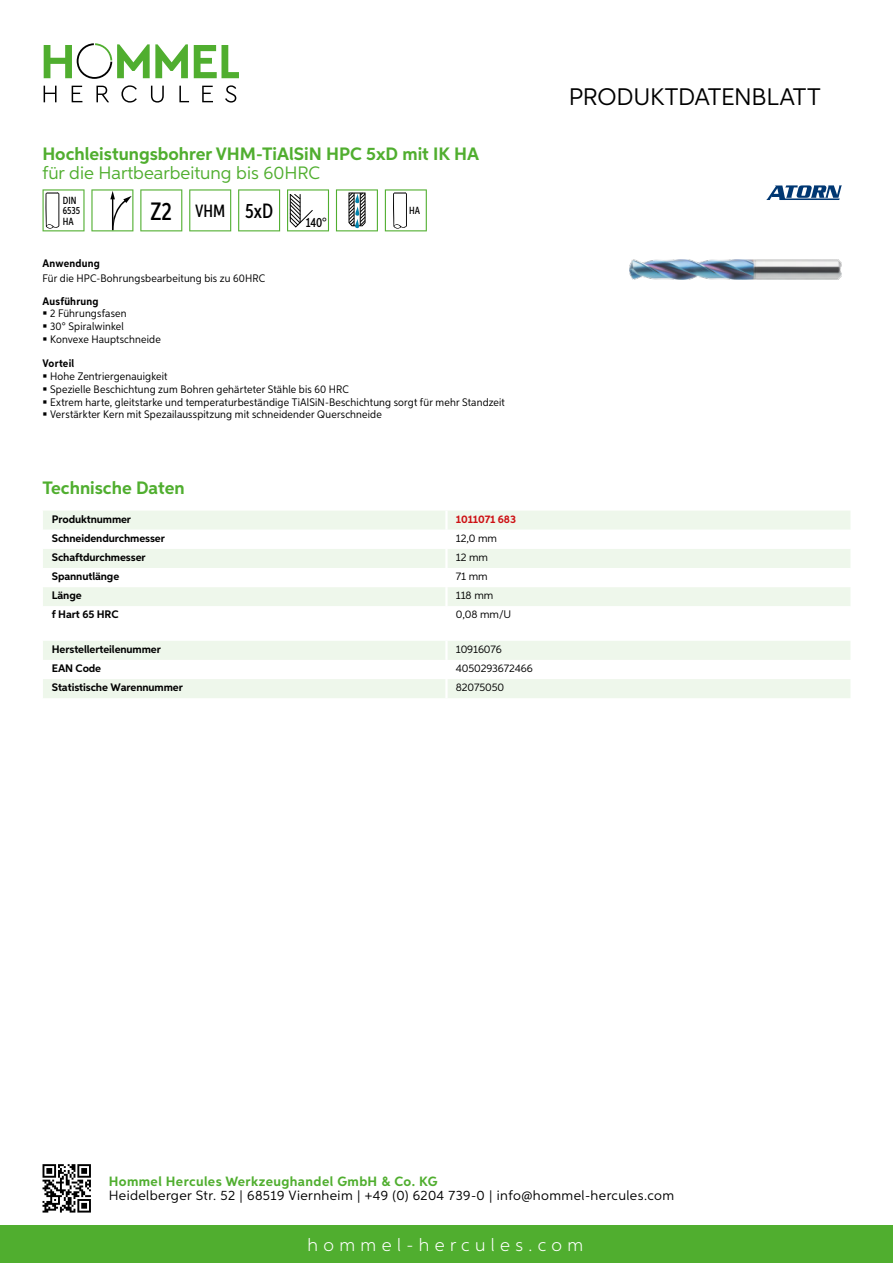
<style>
.page{position:relative;width:893px;height:1263px;background:#fff}
.page>*{position:absolute;margin:0;border:0;box-sizing:border-box;transform-origin:0 0}
.t1{font:24px "Aspira";letter-spacing:-.01em;color:#000}
.t2{font:700 18px "Aspira";color:#50ae2f}
.t3{font:18px "Aspira";color:#50ae2f}
.t4{font:300 18px "Aspira";letter-spacing:.3em;color:#fff}
.t5{font:500 17.85px "Aspira XX Nar";color:#000}
.t6{font:13.5px "Aspira";letter-spacing:.03em;color:#000}
.t7{font:700 13.5px "Aspira";letter-spacing:.03em;color:#50ae2f}
.t8{font:500 13.35px "Aspira XX Nar";color:#000}
.t9{font:10.95px/12.8px "Aspira Nar";letter-spacing:.015em;color:#000}
.t10{font:700 10.95px "Aspira";letter-spacing:-.01em;color:#000}
.t11{font:10.95px "Aspira";letter-spacing:-.01em;color:#000}
.t12{font:700 10.95px "Aspira Nar";letter-spacing:.02em;color:#000}
.t13{font:700 10.95px "Aspira";letter-spacing:-.01em;color:#cd1013}
.t14{font:500 10.35px/10.4px "Aspira XX Nar";color:#000}
.s1{font-size:25.2px}
.s2{font-size:20.7px}
</style>
<div class="page">
<div style="left:0;top:1226px;width:893px;height:37px;background:#50ae2f"></div>
<svg style="left:43px;top:1164px;width:48px;height:48px"></svg>
<svg style="left:194px;top:45px;width:45px;height:33px"></svg>
<svg style="left:44px;top:43px;width:144px;height:36px"></svg>
<svg style="left:44px;top:86px;width:13px;height:16px"></svg>
<svg style="left:72px;top:86px;width:10px;height:16px"></svg>
<svg style="left:96px;top:86px;width:13px;height:16px"></svg>
<svg style="left:121px;top:85px;width:16px;height:18px"></svg>
<svg style="left:151px;top:86px;width:13px;height:17px"></svg>
<svg style="left:179px;top:86px;width:10px;height:16px"></svg>
<svg style="left:202px;top:86px;width:11px;height:16px"></svg>
<svg style="left:225px;top:85px;width:11px;height:18px"></svg>
<div style="left:43px;top:511px;width:807px;height:19px;background:#eef7eb"></div>
<svg style="left:43px;top:549px;width:807px;height:57px;fill:#eef7eb"></svg>
<hr style="left:445px;top:511px;width:3px;height:19px;background:#fff">
<hr style="left:445px;top:549px;width:3px;height:19px;background:#fff">
<hr style="left:445px;top:568px;width:3px;height:19px;background:#fff">
<hr style="left:445px;top:587px;width:3px;height:19px;background:#fff">
<svg style="left:43px;top:641px;width:807px;height:57px"></svg>
<hr style="left:445px;top:679px;width:3px;height:19px;background:#fff">
<svg style="left:43px;top:189px;width:42px;height:42px"></svg>
<svg style="left:91px;top:189px;width:42px;height:42px"></svg>
<svg style="left:140px;top:189px;width:42px;height:42px"></svg>
<svg style="left:189px;top:189px;width:42px;height:42px"></svg>
<svg style="left:238px;top:189px;width:42px;height:42px"></svg>
<svg style="left:287px;top:189px;width:42px;height:42px"></svg>
<svg style="left:336px;top:189px;width:42px;height:42px"></svg>
<svg style="left:385px;top:189px;width:42px;height:42px"></svg>
<img style="left:629px;top:259px;width:213px;height:20px">
<svg style="left:766px;top:185px;width:76px;height:15px"></svg>
<h2 class="t2" style="left:43px;top:142px;width:438px">Hochleistungsbohrer VHM-TiAlSiN HPC 5xD mit IK HA</h2>
<h2 class="t3" style="left:43px;top:162px;width:279px">für die Hartbearbeitung bis 60HRC</h2>
<p class="t14" style="left:63px;top:195px;width:19px">DIN<br>6535<br>HA</p>
<h3 class="t5" style="left:151px;top:200px;width:124px"><span class="s1">Z2</span> VHM <span class="s2">5xD</span></h3>
<p class="t8" style="left:306px;top:215px;width:22px">140°</p>
<p class="t14" style="left:409px;top:205px;width:12px">HA</p>
<p class="t12" style="left:43px;top:257px;width:59px">Anwendung</p>
<p class="t9" style="left:43px;top:272px;width:224px">Für die HPC-Bohrungsbearbeitung bis zu 60HRC</p>
<p class="t12" style="left:43px;top:294px;width:58px">Ausführung</p>
<p class="t9" style="left:50px;top:307px;width:112px">2 Führungsfasen<br>30° Spiralwinkel<br>Konvexe Hauptschneide</p>
<p class="t12" style="left:43px;top:357px;width:33px">Vorteil</p>
<p class="t9" style="left:50px;top:370px;width:456px">Hohe Zentriergenauigkeit<br>Spezielle Beschichtung zum Bohren gehärteter Stähle bis 60 HRC<br>Extrem harte, gleitstarke und temperaturbeständige TiAlSiN-Beschichtung sorgt für mehr Standzeit Verstärkter Kern mit Spezailausspitzung mit schneidender Querschneide</p>
<h2 class="t2" style="left:43px;top:476px;width:144px">Technische Daten</h2>
<p class="t10" style="left:52px;top:512px;width:81px">Produktnummer</p>
<p class="t13" style="left:456px;top:512px;width:62px">1011071 683</p>
<p class="t10" style="left:52px;top:531px;width:115px">Schneidendurchmesser</p>
<p class="t11" style="left:456px;top:531px;width:43px">12,0 mm</p>
<p class="t10" style="left:52px;top:550px;width:95px">Schaftdurchmesser</p>
<p class="t11" style="left:456px;top:550px;width:34px">12 mm</p>
<p class="t10" style="left:52px;top:569px;width:69px">Spannutlänge</p>
<p class="t11" style="left:456px;top:569px;width:33px">71 mm</p>
<p class="t10" style="left:52px;top:588px;width:31px">Länge</p>
<p class="t11" style="left:456px;top:589px;width:39px">118 mm</p>
<p class="t10" style="left:52px;top:608px;width:68px">f Hart 65 HRC</p>
<p class="t11" style="left:456px;top:608px;width:55px">0,08 mm/U</p>
<p class="t10" style="left:52px;top:642px;width:111px">Herstellerteilenummer</p>
<p class="t11" style="left:456px;top:642px;width:48px">10916076</p>
<p class="t10" style="left:52px;top:661px;width:51px">EAN Code</p>
<p class="t11" style="left:456px;top:661px;width:78px">4050293672466</p>
<p class="t10" style="left:52px;top:680px;width:132px">Statistische Warennummer</p>
<p class="t11" style="left:456px;top:680px;width:50px">82075050</p>
<h1 class="t1" style="left:569px;top:82px;width:253px">Produktdatenblatt</h1>
<p class="t7" style="left:109px;top:1172px;width:330px">Hommel Hercules Werkzeughandel GmbH &amp; Co. KG</p>
<p class="t6" style="left:109px;top:1187px;width:567px">Heidelberger Str. 52 | 68519 Viernheim | +49 (0) 6204 739-0 | info@hommel-hercules.com</p>
<h2 class="t4" style="left:307px;top:1234px;width:277px">hommel-hercules.com</h2>
</div>
